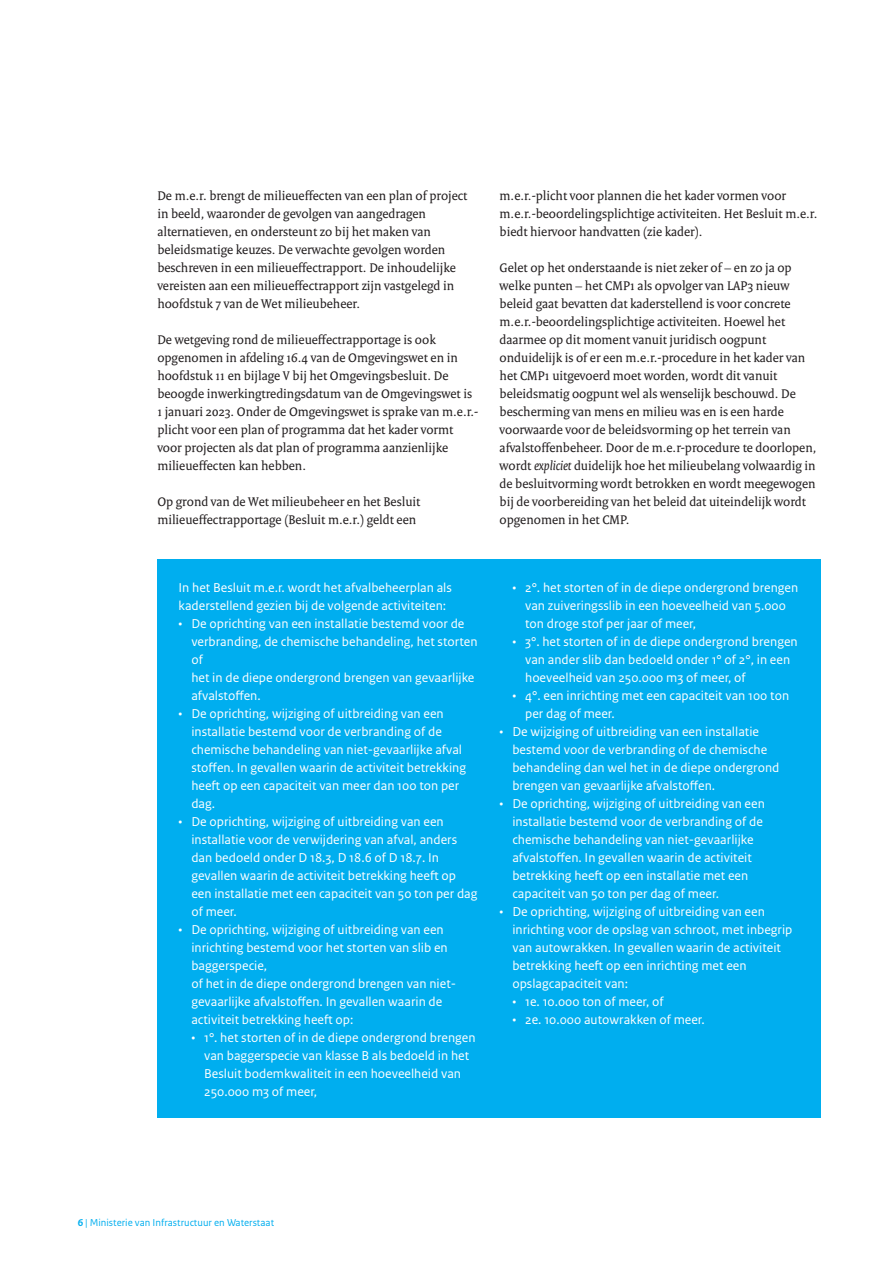
<style>
.page{position:relative;width:893px;height:1263px;background:#fff}
.page>*{position:absolute;margin:0;border:0;box-sizing:border-box;transform-origin:0 0}
.t1{font:13.5px/18px "Rijksoverheid Sans Text";color:#fff}
.t2{font:13.5px/18px "Rijksoverheid Serif";color:#231f20}
.t3{font:10.5px "Rijksoverheid Sans Text";color:#00aeef}
.s1{font-style:italic}
.s2{font-weight:700}
</style>
<div class="page">
<div style="left:157px;top:560px;width:664px;height:558px;background:#00aeef"></div>
<p class="t2" style="left:157px;top:186px;width:312px">De m.e.r. brengt de milieuefecten van een plan of project in beeld, waaronder de gevolgen van aangedragen alternatieven, en ondersteunt zo bij het maken van beleidsmatige keuzes. De verwachte gevolgen worden beschreven in een milieuefectrapport. De inhoudelijke vereisten aan een milieuefectrapport zijn vastgelegd in hoofdstuk 7 van de Wet milieubeheer.</p>
<p class="t2" style="left:157px;top:330px;width:322px">De wetgeving rond de milieuefectrapportage is ook opgenomen in afdeling 16.4 van de Omgevingswet en in hoofdstuk 11 en bijlage V bij het Omgevingsbesluit. De beoogde inwerkingtredingsdatum van de Omgevingswet is 1 januari 2023. Onder de Omgevingswet is sprake van m.e.r.- plicht voor een plan of programma dat het kader vormt voor projecten als dat plan of programma aanzienlijke milieuefecten kan hebben.</p>
<p class="t2" style="left:157px;top:492px;width:265px">Op grond van de Wet milieubeheer en het Besluit milieuefectrapportage (Besluit m.e.r.) geldt een</p>
<p class="t2" style="left:500px;top:186px;width:319px">m.e.r.-plicht voor plannen die het kader vormen voor m.e.r.-beoordelingsplichtige activiteiten. Het Besluit m.e.r. biedt hiervoor handvaten (zie kader).</p>
<p class="t2" style="left:500px;top:258px;width:318px">Gelet op het onderstaande is niet zeker of – en zo ja op welke punten – het CMP1 als opvolger van LAP3 nieuw beleid gaat bevaten dat kaderstellend is voor concrete m.e.r.-beoordelingsplichtige activiteiten. Hoewel het daarmee op dit moment vanuit juridisch oogpunt onduidelijk is of er een m.e.r.-procedure in het kader van het CMP1 uitgevoerd moet worden, wordt dit vanuit beleidsmatig oogpunt wel als wenselijk beschouwd. De bescherming van mens en milieu was en is een harde voorwaarde voor de beleidsvorming op het terrein van afvalstofenbeheer. Door de m.e.r-procedure te doorlopen, wordt <span class="s1">expliciet</span> duidelijk hoe het milieubelang volwaardig in de besluitvorming wordt betrokken en wordt meegewogen bij de voorbereiding van het beleid dat uiteindelijk wordt opgenomen in het CMP.</p>
<p class="t1" style="left:179px;top:579px;width:275px">In het Besluit m.e.r. wordt het afvalbeheerplan als kaderstellend gezien bij de volgende activiteiten:</p>
<p class="t1" style="left:191px;top:615px;width:288px;text-indent:-13px">• De oprichting van een installatie bestemd voor de verbranding, de chemische behandeling, het storten of<br>het in de diepe ondergrond brengen van gevaarlijke afvalstofen.</p>
<p class="t1" style="left:191px;top:705px;width:276px;text-indent:-13px">• De oprichting, wijziging of uitbreiding van een installatie bestemd voor de verbranding of de chemische behandeling van niet-gevaarlijke afval stofen. In gevallen waarin de activiteit betrekking heef op een capaciteit van meer dan 100 ton per dag.</p>
<p class="t1" style="left:191px;top:813px;width:288px;text-indent:-13px">• De oprichting, wijziging of uitbreiding van een installatie voor de verwijdering van afval, anders dan bedoeld onder D 18.3, D 18.6 of D 18.7. In gevallen waarin de activiteit betrekking heef op een installatie met een capaciteit van 50 ton per dag of meer.</p>
<p class="t1" style="left:191px;top:921px;width:266px;text-indent:-13px">• De oprichting, wijziging of uitbreiding van een inrichting bestemd voor het storten van slib en baggerspecie,<br>of het in de diepe ondergrond brengen van niet&shy;gevaarlijke afvalstofen. In gevallen waarin de activiteit betrekking heef op:</p>
<p class="t1" style="left:204px;top:1029px;width:273px;text-indent:-13px">• 1°. het storten of in de diepe ondergrond brengen van baggerspecie van klasse B als bedoeld in het Besluit bodemkwaliteit in een hoeveelheid van 250.000 m3 of meer,</p>
<p class="t1" style="left:525px;top:578px;width:275px;text-indent:-13px">• 2°. het storten of in de diepe ondergrond brengen van zuiveringsslib in een hoeveelheid van 5.000 ton droge stof per jaar of meer,</p>
<p class="t1" style="left:525px;top:632px;width:274px;text-indent:-13px">• 3°. het storten of in de diepe ondergrond brengen van ander slib dan bedoeld onder 1° of 2°, in een hoeveelheid van 250.000 m3 of meer, of</p>
<p class="t1" style="left:525px;top:686px;width:266px;text-indent:-13px">• 4°. een inrichting met een capaciteit van 100 ton per dag of meer.</p>
<p class="t1" style="left:512px;top:722px;width:269px;text-indent:-13px">• De wijziging of uitbreiding van een installatie bestemd voor de verbranding of de chemische behandeling dan wel het in de diepe ondergrond brengen van gevaarlijke afvalstofen.</p>
<p class="t1" style="left:512px;top:794px;width:254px;text-indent:-13px">• De oprichting, wijziging of uitbreiding van een installatie bestemd voor de verbranding of de chemische behandeling van niet-gevaarlijke afvalstofen. In gevallen waarin de activiteit betrekking heef op een installatie met een capaciteit van 50 ton per dag of meer.</p>
<p class="t1" style="left:512px;top:902px;width:282px;text-indent:-13px">• De oprichting, wijziging of uitbreiding van een inrichting voor de opslag van schroot, met inbegrip van autowrakken. In gevallen waarin de activiteit betrekking heef op een inrichting met een opslagcapaciteit van:</p>
<p class="t1" style="left:512px;top:992px;width:153px">• 1e. 10.000 ton of meer, of</p>
<p class="t1" style="left:512px;top:1010px;width:194px">• 2e. 10.000 autowrakken of meer.</p>
<p class="t3" style="left:78px;top:1216px;width:198px"><span class="s2">6</span> | Ministerie van Infrastructuur en Waterstaat</p>
</div>
